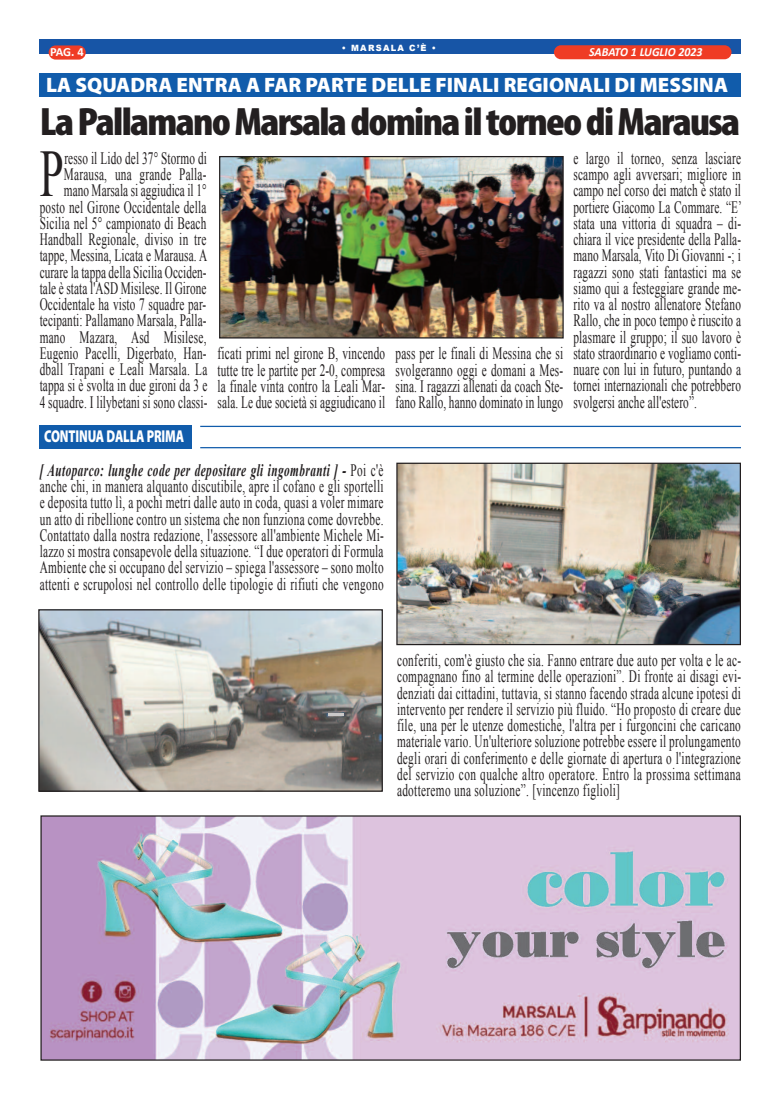
<style>
.page{position:relative;width:780px;height:1099px;background:#fff}
.page>*{position:absolute;margin:0;border:0;box-sizing:border-box;transform-origin:0 0}
.t1{font:66.5px "Times New Roman";color:#231f20;scale:.65 1}
.t2{font:900 condensed 39.75px "Myriad Pro";letter-spacing:-.04em;color:#231f20;scale:1.07 1}
.t3{font:900 20.88px "Myriad Pro";color:#fff}
.t4{font:17.38px/16.2px "Times New Roman";letter-spacing:.01em;color:#231f20;text-align:justify;scale:.65 1}
.t5{font:900 17.25px "Myriad Pro";letter-spacing:-.01em;color:#fff;scale:.72 1}
.t6{font:700 12.5px "Calibri";color:#fff}
.t7{font:italic 700 12.38px "Calibri";color:#fff;scale:.96 1}
.t8{font:900 8.62px "Arial";letter-spacing:.15em;color:#fff;scale:.96 1}
.s1{font-weight:700;font-style:italic}
</style>
<div class="page">
<div style="left:40px;top:425px;width:152px;height:23px;background:#115cab"></div>
<hr style="left:200px;top:426px;width:541px;height:1px;background:#115cab">
<hr style="left:200px;top:447px;width:541px;height:1px;background:#115cab">
<div style="left:40px;top:39px;width:701px;height:14px;background:#1755a6"></div>
<div style="left:49px;top:45px;width:37px;height:15px;background:#ef3c25;border-radius:7px"></div>
<div style="left:554px;top:45px;width:177px;height:14px;background:#ef3c25;border-radius:7px"></div>
<img style="left:42px;top:817px;width:697px;height:241px">
<div style="left:40px;top:815px;width:701px;height:245px;border:1px solid #231f20"></div>
<div style="left:40px;top:73px;width:701px;height:24px;background:#115cab"></div>
<img style="left:221px;top:158px;width:340px;height:178px">
<div style="left:219px;top:156px;width:344px;height:182px;border:1px solid #231f20"></div>
<img style="left:398px;top:464px;width:341px;height:179px">
<div style="left:396px;top:462px;width:345px;height:183px;border:1px solid #231f20"></div>
<img style="left:40px;top:611px;width:341px;height:178px">
<div style="left:38px;top:609px;width:345px;height:182px;border:1px solid #231f20"></div>
<hr style="left:328px;top:713px;width:16px;height:3px;background:#cac9c8">
<p class="t8" style="left:341px;top:41px;width:100px">• MARSALA C’È •</p>
<p class="t6" style="left:50px;top:47px;width:35px">PAG. 4</p>
<p class="t7" style="left:589px;top:47px;width:120px">SABATO 1 LUGLIO 2023</p>
<p class="t3" style="left:46px;top:77px;width:683px">LA SQUADRA ENTRA A FAR PARTE DELLE FINALI REGIONALI DI MESSINA</p>
<h2 class="t2" style="left:40px;top:107px;width:656px">LaPallamanoMarsaladominailtorneodiMarausa</h2>
<p class="t4" style="left:40px;top:150px;width:259px;text-align:right">resso il Lido del 37° Stormo di Marausa, una grande Palla&shy;mano Marsala si aggiudica il 1° posto nel Girone Occidentale della Sicilia nel 5° campionato di Beach Handball Regionale, diviso in tre tappe, Messina, Licata e Marausa. A curare la tappa della Sicilia Occiden&shy;tale è stata l'ASD Misilese. Il Girone Occidentale ha visto 7 squadre par&shy;tecipanti: Pallamano Marsala, Palla&shy;mano Mazara, Asd Misilese, Eugenio Pacelli, Digerbato, Han&shy;dball Trapani e Leali Marsala. La tappa si è svolta in due gironi da 3 e 4 squadre. I lilybetani si sono classi-</p>
<h1 class="t1" style="left:40px;top:137px;width:38px">P</h1>
<p class="t5" style="left:44px;top:429px;width:196px">CONTINUA DALLA PRIMA</p>
<p class="t4" style="left:218px;top:345px;width:259px">ficati primi nel girone B, vincendo tutte tre le partite per 2-0, compresa la finale vinta contro la Leali Mar&shy;sala. Le due società si aggiudicano il</p>
<p class="t4" style="left:395px;top:345px;width:259px">pass per le finali di Messina che si svolgeranno oggi e domani a Mes&shy;sina. I ragazzi allenati da coach Ste&shy;fano Rallo, hanno dominato in lungo</p>
<p class="t4" style="left:40px;top:462px;width:531px"><span class="s1">[ Autoparco: lunghe code per depositare gli ingombranti ] -</span> Poi c'è anche chi, in maniera alquanto discutibile, apre il cofano e gli sportelli e deposita tutto lì, a pochi metri dalle auto in coda, quasi a voler mimare un atto di ribellione contro un sistema che non funziona come dovrebbe.<br>Contattato dalla nostra redazione, l'assessore all'ambiente Michele Mi&shy;lazzo si mostra consapevole della situazione. “I due operatori di Formula Ambiente che si occupano del servizio – spiega l'assessore – sono molto attenti e scrupolosi nel controllo delle tipologie di rifiuti che vengono</p>
<p class="t4" style="left:573px;top:150px;width:260px">e largo il torneo, senza lasciare scampo agli avversari; migliore in campo nel corso dei match è stato il portiere Giacomo La Commare. “E’ stata una vittoria di squadra – di&shy;chiara il vice presidente della Palla&shy;mano Marsala, Vito Di Giovanni -; i ragazzi sono stati fantastici ma se siamo qui a festeggiare grande me&shy;rito va al nostro allenatore Stefano Rallo, che in poco tempo è riuscito a plasmare il gruppo; il suo lavoro è stato straordinario e vogliamo conti&shy;nuare con lui in futuro, puntando a tornei internazionali che potrebbero svolgersi anche all'estero”.</p>
<p class="t4" style="left:397px;top:652px;width:531px">conferiti, com'è giusto che sia. Fanno entrare due auto per volta e le ac&shy;compagnano fino al termine delle operazioni”. Di fronte ai disagi evi&shy;denziati dai cittadini, tuttavia, si stanno facendo strada alcune ipotesi di intervento per rendere il servizio più fluido. “Ho proposto di creare due file, una per le utenze domestiche, l'altra per i furgoncini che caricano materiale vario. Un'ulteriore soluzione potrebbe essere il prolungamento degli orari di conferimento e delle giornate di apertura o l'integrazione del servizio con qualche altro operatore. Entro la prossima settimana adotteremo una soluzione”. [vincenzo figlioli]</p>
</div>
